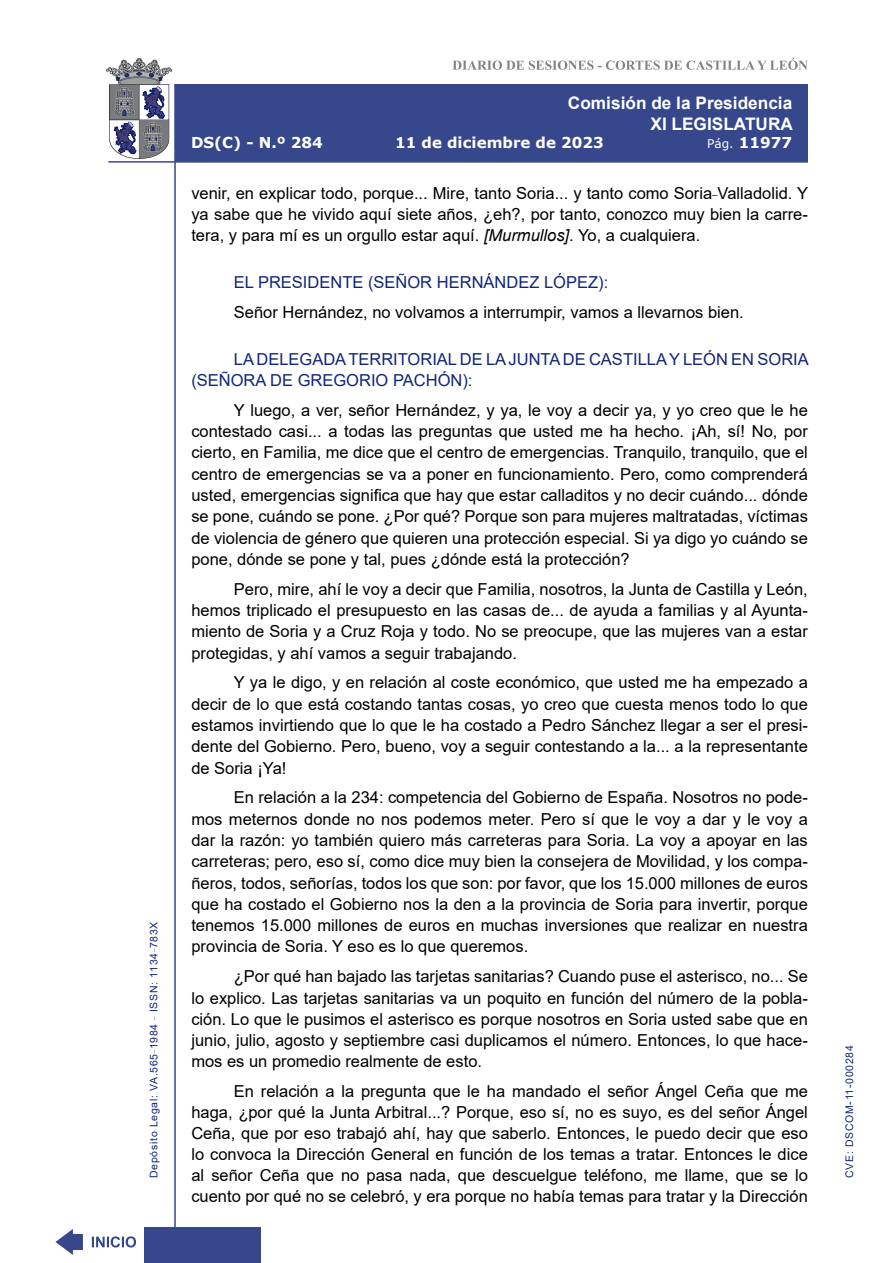
<style>
.page{position:relative;width:893px;height:1263px;background:#fff}
.page>*{position:absolute;margin:0;border:0;box-sizing:border-box;transform-origin:0 0}
.t1{font:700 17.25px/20.7px "Arial";color:#fff;text-align:right}
.t2{font:16.5px/21.3px "Arial";color:#000;text-align:justify}
.Orador{font:16.5px/21.3px "Arial";color:#122678}
.t3{font:700 15px "Verdana";color:#fff}
.t4{font:10.5px "Arial";letter-spacing:.065em;color:#122678}
.s1{font-weight:400;font-size:12px}
.s2{font-style:italic}
</style>
<div class="page">
<svg style="left:452px;top:58px;width:356px;height:12px"></svg>
<hr style="left:174px;top:84px;width:2px;height:1179px;background:#36478c">
<div style="left:144px;top:1227px;width:117px;height:36px;background:#36478c"></div>
<div style="left:175px;top:84px;width:633px;height:78px;background:#36478c"></div>
<hr style="left:108px;top:161px;width:700px;height:2px;background:#36478c">
<svg style="left:92px;top:1236px;width:44px;height:11px"></svg>
<svg style="left:55px;top:1229px;width:28px;height:26px"></svg>
<svg style="left:106px;top:58px;width:66px;height:101px"></svg>
<p class="t4" style="left:146px;top:1178px;width:258px;rotate:-90deg">Depósito Legal: VA.565<sup>_</sup>1984 <sup>_</sup> ISSN: 1134<sup>_</sup>783X</p>
<p class="t1" style="left:568px;top:93px;width:226px">Comisión de la Presidencia<br>XI LEGISLATURA</p>
<p class="t3" style="left:191px;top:132px;width:133px">DS(C) - N.º 284</p>
<p class="t3" style="left:395px;top:132px;width:210px">11 de diciembre de 2023</p>
<p class="t3" style="left:707px;top:132px;width:86px"><span class="s1">Pág.</span> 11977</p>
<p class="t2" style="left:191px;top:183px;width:618px">venir, en explicar todo, porque... Mire, tanto Soria... y tanto como Soria<sup>_</sup>Valladolid. Y ya sabe que he vivido aquí siete años, ¿eh?, por tanto, conozco muy bien la carre&shy;tera, y para mí es un orgullo estar aquí. <span class="s2">[Murmullos]</span>. Yo, a cualquiera.</p>
<p class="Orador" style="left:234px;top:271px;width:376px">EL PRESIDENTE (SEÑOR HERNÁNDEZ LÓPEZ):</p>
<p class="t2" style="left:234px;top:301px;width:511px">Señor Hernández, no volvamos a interrumpir, vamos a llevarnos bien.</p>
<p class="Orador" style="left:191px;top:348px;width:619px;text-indent:43px">LA DELEGADA TERRITORIAL DE LA JUNTA DE CASTILLA Y LEÓN EN SORIA (SEÑORA DE GREGORIO PACHÓN):</p>
<p class="t2" style="left:191px;top:399px;width:618px;text-indent:43px">Y luego, a ver, señor Hernández, y ya, le voy a decir ya, y yo creo que le he contestado casi... a todas las preguntas que usted me ha hecho. ¡Ah, sí! No, por cierto, en Familia, me dice que el centro de emergencias. Tranquilo, tranquilo, que el centro de emergencias se va a poner en funcionamiento. Pero, como comprenderá usted, emergencias significa que hay que estar calladitos y no decir cuándo... dónde se pone, cuándo se pone. ¿Por qué? Porque son para mujeres maltratadas, víctimas de violencia de género que quieren una protección especial. Si ya digo yo cuándo se pone, dónde se pone y tal, pues ¿dónde está la protección?</p>
<p class="t2" style="left:191px;top:578px;width:618px;text-indent:43px">Pero, mire, ahí le voy a decir que Familia, nosotros, la Junta de Castilla y León, hemos triplicado el presupuesto en las casas de... de ayuda a familias y al Ayunta&shy;miento de Soria y a Cruz Roja y todo. No se preocupe, que las mujeres van a estar protegidas, y ahí vamos a seguir trabajando.</p>
<p class="t2" style="left:191px;top:672px;width:618px;text-indent:43px">Y ya le digo, y en relación al coste económico, que usted me ha empezado a decir de lo que está costando tantas cosas, yo creo que cuesta menos todo lo que estamos invirtiendo que lo que le ha costado a Pedro Sánchez llegar a ser el presi&shy;dente del Gobierno. Pero, bueno, voy a seguir contestando a la... a la representante de Soria ¡Ya!</p>
<p class="t2" style="left:191px;top:787px;width:618px;text-indent:43px">En relación a la 234: competencia del Gobierno de España. Nosotros no pode&shy;mos meternos donde no nos podemos meter. Pero sí que le voy a dar y le voy a dar la razón: yo también quiero más carreteras para Soria. La voy a apoyar en las carreteras; pero, eso sí, como dice muy bien la consejera de Movilidad, y los compa&shy;ñeros, todos, señorías, todos los que son: por favor, que los 15.000 millones de euros que ha costado el Gobierno nos la den a la provincia de Soria para invertir, porque tenemos 15.000 millones de euros en muchas inversiones que realizar en nuestra provincia de Soria. Y eso es lo que queremos.</p>
<p class="t2" style="left:191px;top:966px;width:618px;text-indent:43px">¿Por qué han bajado las tarjetas sanitarias? Cuando puse el asterisco, no... Se lo explico. Las tarjetas sanitarias va un poquito en función del número de la pobla&shy;ción. Lo que le pusimos el asterisco es porque nosotros en Soria usted sabe que en junio, julio, agosto y septiembre casi duplicamos el número. Entonces, lo que hace&shy;mos es un promedio realmente de esto.</p>
<p class="t2" style="left:191px;top:1080px;width:618px;text-indent:43px">En relación a la pregunta que le ha mandado el señor Ángel Ceña que me haga, ¿por qué la Junta Arbitral...? Porque, eso sí, no es suyo, es del señor Ángel Ceña, que por eso trabajó ahí, hay que saberlo. Entonces, le puedo decir que eso lo convoca la Dirección General en función de los temas a tratar. Entonces le dice al señor Ceña que no pasa nada, que descuelgue teléfono, me llame, que se lo cuento por qué no se celebró, y era porque no había temas para tratar y la Dirección</p>
<p class="t4" style="left:842px;top:1178px;width:134px;rotate:-90deg">CVE: DSCOM-11-000284</p>
</div>
